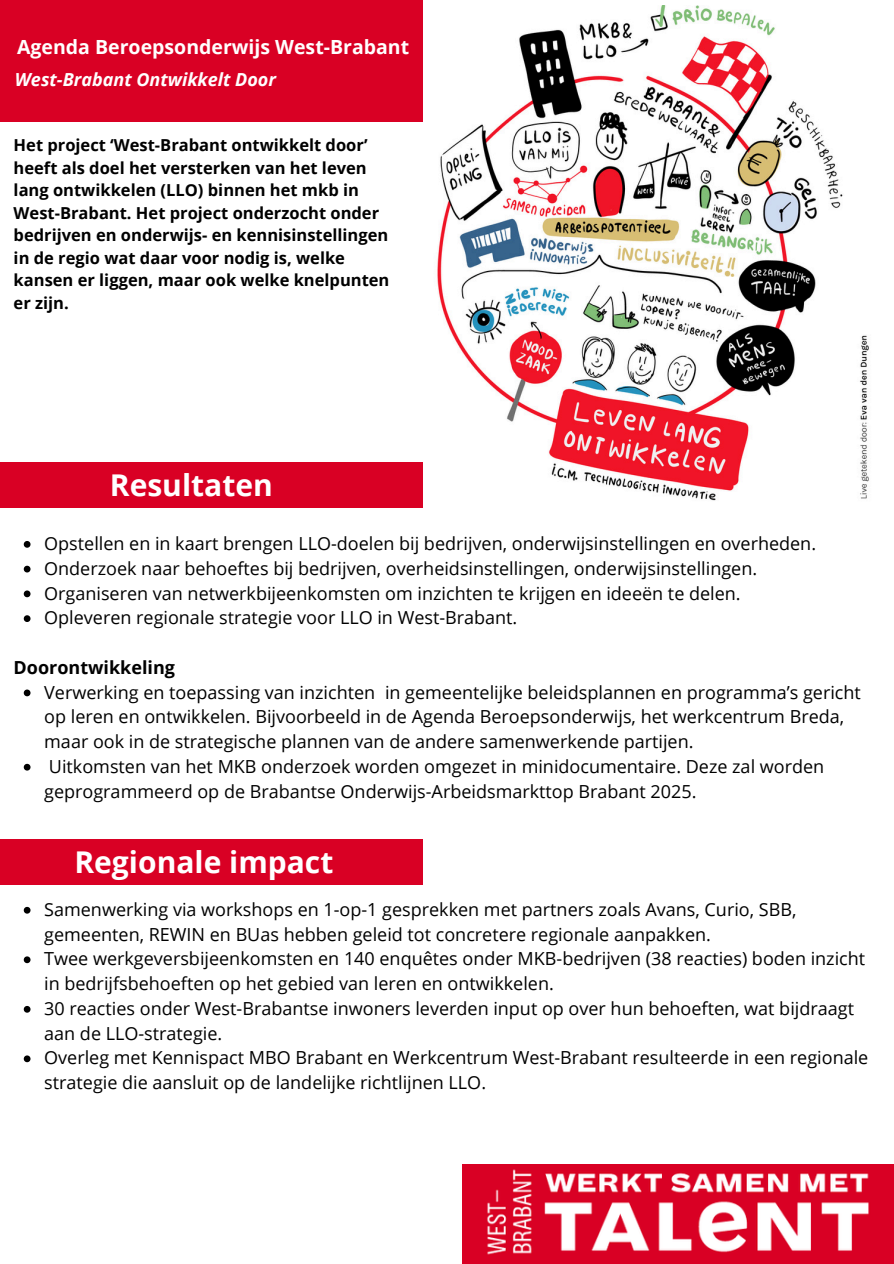
<style>
.page{position:relative;width:894px;height:1264px;background:#fff}
.page>*{position:absolute;margin:0;border:0;box-sizing:border-box;transform-origin:0 0}
.t1{font:700 30px "Open Sans";color:#fff}
.t2{font:700 19.5px "Open Sans";color:#fff}
.t3{font:18px/24.8px "Open Sans";color:#000}
.t4{font:italic 700 18px "Open Sans";color:#fff}
.t5{font:700 18px "Open Sans";color:#000}
.t6{font:700 16.5px/22.5px "Open Sans";color:#000}
</style>
<div class="page">
<img style="left:422px;top:6px;width:447px;height:501px">
<div style="left:0;top:0;width:422px;height:122px;background:#d90024"></div>
<div style="left:0;top:462px;width:422px;height:46px;background:#d90024"></div>
<div style="left:0;top:839px;width:422px;height:46px;background:#d90024"></div>
<img style="left:462px;top:1164px;width:431px;height:99px">
<svg style="left:24px;top:541px;width:6px;height:6px"></svg>
<svg style="left:24px;top:565px;width:6px;height:7px"></svg>
<svg style="left:24px;top:590px;width:6px;height:7px"></svg>
<svg style="left:24px;top:615px;width:6px;height:7px"></svg>
<svg style="left:24px;top:689px;width:6px;height:7px"></svg>
<svg style="left:24px;top:763px;width:6px;height:7px"></svg>
<svg style="left:24px;top:906px;width:6px;height:7px"></svg>
<svg style="left:24px;top:956px;width:6px;height:7px"></svg>
<svg style="left:24px;top:1006px;width:6px;height:6px"></svg>
<svg style="left:24px;top:1055px;width:6px;height:7px"></svg>
<p class="t2" style="left:17px;top:33px;width:393px">Agenda Beroepsonderwijs West-Brabant</p>
<p class="t4" style="left:15px;top:66px;width:262px">West-Brabant Ontwikkelt Door</p>
<h2 class="t6" style="left:14px;top:133px;width:377px">Het project ‘West-Brabant ontwikkelt door’ heeft als doel het versterken van het leven lang ontwikkelen (LLO) binnen het mkb in West-Brabant. Het project onderzocht onder bedrijven en onderwijs- en kennisinstellingen in de regio wat daar voor nodig is, welke kansen er liggen, maar ook welke knelpunten er zijn.</h2>
<p class="t1" style="left:110px;top:464px;width:164px">Resultaten</p>
<h2 class="t3" style="left:44px;top:530px;width:773px">Opstellen en in kaart brengen LLO-doelen bij bedrijven, onderwijsinstellingen en overheden.</h2>
<p class="t3" style="left:44px;top:555px;width:714px">Onderzoek naar behoeftes bij bedrijven, overheidsinstellingen, onderwijsinstellingen.</p>
<h2 class="t3" style="left:44px;top:580px;width:697px">Organiseren van netwerkbijeenkomsten om inzichten te krijgen en ideeën te delen.</h2>
<p class="t3" style="left:44px;top:605px;width:474px">Opleveren regionale strategie voor LLO in West-Brabant.</p>
<h1 class="t5" style="left:14px;top:654px;width:163px">Doorontwikkeling</h1>
<p class="t3" style="left:44px;top:679px;width:817px">Verwerking en toepassing van inzichten in gemeentelijke beleidsplannen en programma’s gericht op leren en ontwikkelen. Bijvoorbeeld in de Agenda Beroepsonderwijs, het werkcentrum Breda, maar ook in de strategische plannen van de andere samenwerkende partijen.</p>
<p class="t3" style="left:44px;top:753px;width:781px">Uitkomsten van het MKB onderzoek worden omgezet in minidocumentaire. Deze zal worden geprogrammeerd op de Brabantse Onderwijs-Arbeidsmarkttop Brabant 2025.</p>
<p class="t1" style="left:74px;top:841px;width:260px">Regionale impact</p>
<h1 class="t3" style="left:44px;top:896px;width:753px">Samenwerking via workshops en 1-op-1 gesprekken met partners zoals Avans, Curio, SBB, gemeenten, REWIN en BUas hebben geleid tot concretere regionale aanpakken.</h1>
<p class="t3" style="left:44px;top:946px;width:822px">Twee werkgeversbijeenkomsten en 140 enquêtes onder MKB-bedrijven (38 reacties) boden inzicht in bedrijfsbehoeften op het gebied van leren en ontwikkelen.</p>
<p class="t3" style="left:44px;top:995px;width:811px">30 reacties onder West-Brabantse inwoners leverden input op over hun behoeften, wat bijdraagt aan de LLO-strategie.</p>
<p class="t3" style="left:44px;top:1045px;width:825px">Overleg met Kennispact MBO Brabant en Werkcentrum West-Brabant resulteerde in een regionale strategie die aansluit op de landelijke richtlijnen LLO.</p>
</div>
